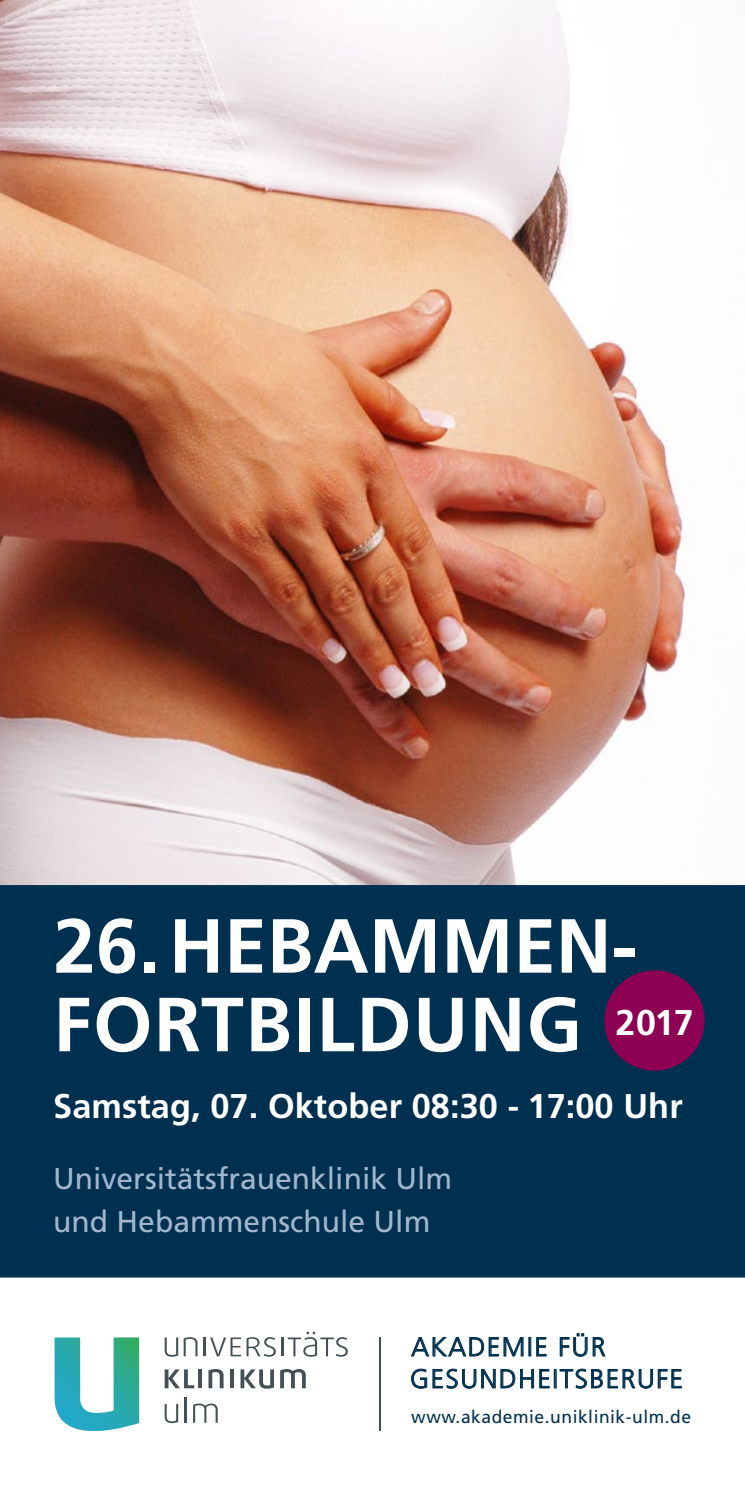
<style>
.page{position:relative;width:745px;height:1489px;background:#fff}
.page>*{position:absolute;margin:0;border:0;box-sizing:border-box;transform-origin:0 0}
.t1{font:700 76.5px "Frutiger LT";letter-spacing:.01em;color:#fff}
.t2{font:700 35.75px "Frutiger LT";color:#fff}
.t3{font:700 34.25px "Frutiger LT";letter-spacing:.005em;color:#fff}
.t4{font:30px "Frutiger LT";color:#a2b7ce}
.t5{font:300 26.5px/32px "Frutiger LT";letter-spacing:.06em;color:#00304f}
.t6{font:17.75px "Frutiger LT";letter-spacing:.03em;color:#00304f}
</style>
<div class="page">
<img style="left:0;top:0;width:686px;height:885px">
<div style="left:0;top:885px;width:744px;height:392px;background:#00304f"></div>
<div style="left:604px;top:970px;width:100px;height:100px;background:#8e0053;border-radius:50%"></div>
<svg style="left:164px;top:1337px;width:33px;height:19px"></svg>
<svg style="left:204px;top:1337px;width:71px;height:19px"></svg>
<svg style="left:281px;top:1331px;width:66px;height:25px"></svg>
<svg style="left:164px;top:1403px;width:14px;height:19px"></svg>
<hr style="left:184px;top:1396px;width:2px;height:26px;background:#445055">
<svg style="left:193px;top:1403px;width:24px;height:19px"></svg>
<svg style="left:164px;top:1369px;width:30px;height:19px"></svg>
<hr style="left:198px;top:1369px;width:4px;height:19px;background:#445055">
<svg style="left:208px;top:1369px;width:15px;height:19px"></svg>
<svg style="left:230px;top:1369px;width:3px;height:19px"></svg>
<svg style="left:240px;top:1369px;width:34px;height:19px"></svg>
<svg style="left:280px;top:1369px;width:25px;height:19px"></svg>
<svg style="left:54px;top:1337px;width:85px;height:93px"></svg>
<hr style="left:378px;top:1337px;width:2px;height:93px;background:#445055">
<svg style="left:411px;top:1337px;width:112px;height:19px"></svg>
<svg style="left:536px;top:1337px;width:10px;height:19px"></svg>
<svg style="left:559px;top:1333px;width:46px;height:23px"></svg>
<svg style="left:411px;top:1368px;width:138px;height:20px"></svg>
<div style="left:553px;top:1368px;width:3px;height:20px;border:1px solid #00304f"></div>
<svg style="left:559px;top:1368px;width:122px;height:20px"></svg>
<p class="t1" style="left:53px;top:901px;width:584px">26.HEBAMMEN-</p>
<p class="t1" style="left:53px;top:979px;width:530px">FORTBILDUNG</p>
<p class="t2" style="left:615px;top:1001px;width:80px">2017</p>
<p class="t3" style="left:53px;top:1085px;width:630px">Samstag, 07. Oktober 08:30 - 17:00 Uhr</p>
<p class="t4" style="left:53px;top:1160px;width:400px">Universitätsfrauenklinik Ulm</p>
<p class="t4" style="left:53px;top:1204px;width:378px">und Hebammenschule Ulm</p>
<p class="t5" style="left:409px;top:1331px;width:274px">AKADEMIE FÜR<br>GESUNDHEITSBERUFE</p>
<p class="t6" style="left:411px;top:1406px;width:281px">www.akademie.uniklinik-ulm.de</p>
</div>
